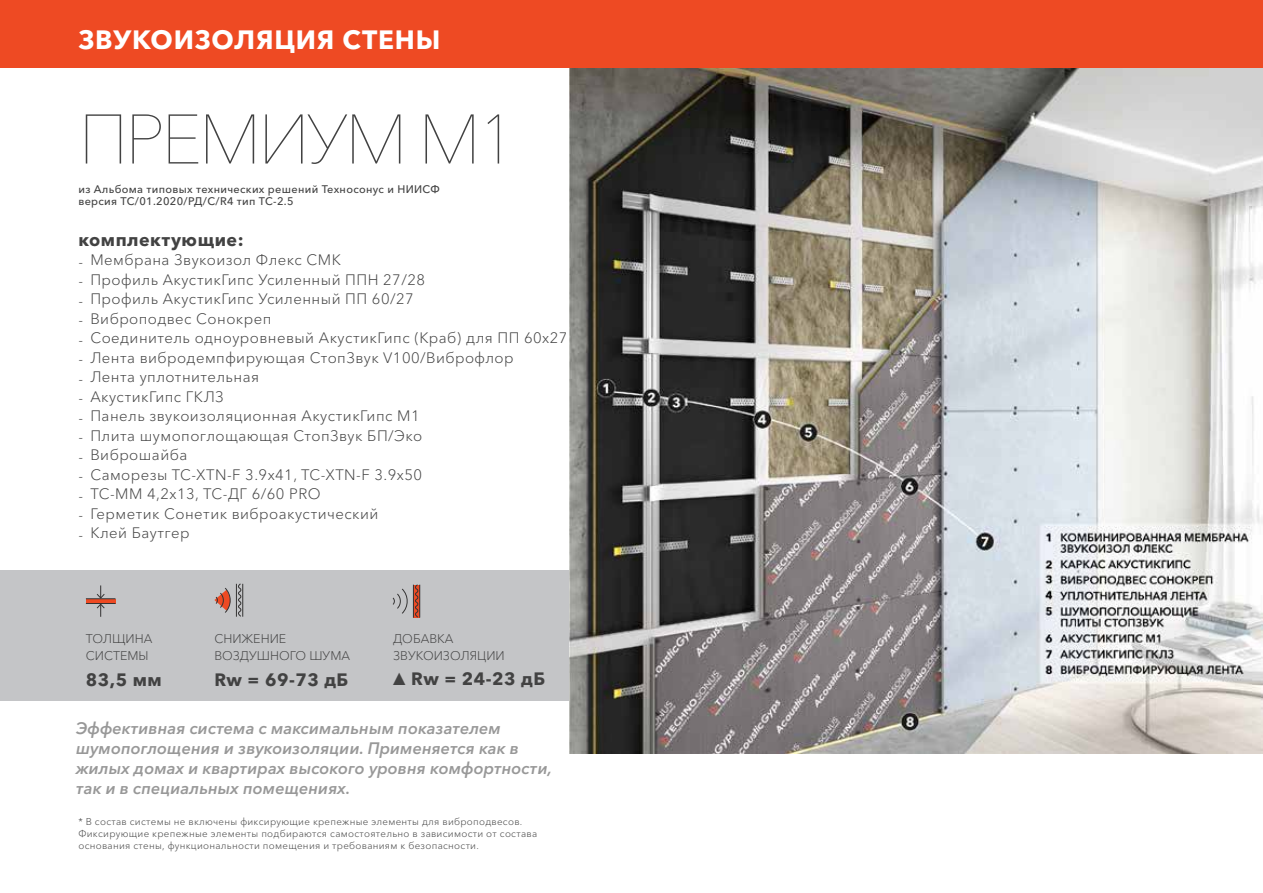
<style>
.page{position:relative;width:1263px;height:893px;background:#fff}
.page>*{position:absolute;margin:0;border:0;box-sizing:border-box;transform-origin:0 0}
.t1{font:200 69.3px "Avenir Next Cyr";letter-spacing:-.05em;color:#424242}
.t2{font:700 26.25px "Avenir Next Cyr";letter-spacing:.03em;color:#fff}
.t3{font:700 17.85px "Avenir Next Cyr";letter-spacing:.03em;color:#424242}
.t4{font:italic 600 16.5px/19.8px "Avenir Next Cyr";color:#989898}
.t5{font:300 15px/19.5px "Avenir Next Cyr";letter-spacing:.03em;color:#424242;text-align:justify}
.t6{font:300 12.45px/16.5px "Avenir Next Cyr";color:#424242}
.t7{font:500 10.95px/12.5px "Avenir Next Cyr";letter-spacing:.03em;color:#424242}
.t8{font:300 9.75px/11.9px "Avenir Next Cyr";letter-spacing:.03em;color:#434343}
.s1{font-family:"Arial Narrow";font-weight:400}
</style>
<div class="page">
<div style="left:0;top:570px;width:578px;height:131px;background:#c4c5c7"></div>
<img style="left:569px;top:68px;width:694px;height:685px">
<svg style="left:86px;top:585px;width:29px;height:32px"></svg>
<hr style="left:242px;top:584px;width:1px;height:33px;background:#343333">
<svg style="left:214px;top:583px;width:28px;height:34px"></svg>
<hr style="left:419px;top:585px;width:1px;height:33px;background:#343333">
<svg style="left:392px;top:584px;width:27px;height:34px"></svg>
<div style="left:0;top:0;width:1263px;height:68px;background:#ee4a23"></div>
<h2 class="t2" style="left:78px;top:24px;width:363px">ЗВУКОИЗОЛЯЦИЯ СТЕНЫ</h2>
<h1 class="t1" style="left:78px;top:98px;width:439px">ПРЕМИУМ М1</h1>
<p class="t7" style="left:78px;top:183px;width:363px">из Альбома типовых технических решений Техносонус и НИИСФ версия ТС/01.2020/РД/С/R4 тип ТС-2.5</p>
<p class="t3" style="left:78px;top:229px;width:167px">комплектующие:</p>
<p class="t5" style="left:78px;top:252px;width:6px">- - - - - - - - - - - - - - -</p>
<p class="t5" style="left:90px;top:250px;width:479px;text-align:left">Мембрана Звукоизол Флекс СМК<br>Профиль АкустикГипс Усиленный ППН 27/28<br>Профиль АкустикГипс Усиленный ПП 60/27<br>Виброподвес Сонокреп<br>Соединитель одноуровневый АкустикГипс (Краб) для ПП 60х27<br>Лента вибродемпфирующая СтопЗвук V100/Виброфлор<br>Лента уплотнительная<br>АкустикГипс ГКЛЗ<br>Панель звукоизоляционная АкустикГипс М1<br>Плита шумопоглощающая СтопЗвук БП/Эко<br>Виброшайба<br>Саморезы TC-XTN-F 3.9x41, TC-XTN-F 3.9х50<br>ТС-ММ 4,2х13, ТС-ДГ 6/60 PRO<br>Герметик Сонетик виброакустический<br>Клей Баутгер</p>
<p class="t6" style="left:86px;top:631px;width:68px">ТОЛЩИНА<br>СИСТЕМЫ</p>
<p class="t3" style="left:86px;top:669px;width:77px">83,5 мм</p>
<p class="t3" style="left:214px;top:669px;width:135px">Rw = 69-73 дБ</p>
<p class="t6" style="left:214px;top:631px;width:137px">СНИЖЕНИЕ<br>ВОЗДУШНОГО ШУМА</p>
<p class="t6" style="left:393px;top:631px;width:113px">ДОБАВКА<br>ЗВУКОИЗОЛЯЦИИ</p>
<p class="t3" style="left:393px;top:668px;width:154px"><span class="s1">▲</span>Rw = 24-23 дБ</p>
<p class="t4" style="left:76px;top:719px;width:477px">Эффективная система с максимальным показателем шумопоглощения и звукоизоляции. Применяется как в жилых домах и квартирах высокого уровня комфортности, так и в специальных помещениях.</p>
<p class="t8" style="left:78px;top:816px;width:460px">* В состав системы не включены фиксирующие крепежные элементы для виброподвесов.<br>Фиксирующие крепежные элементы подбираются самостоятельно в зависимости от состава основания стены, функциональности помещения и требованиям к безопасности.</p>
</div>
